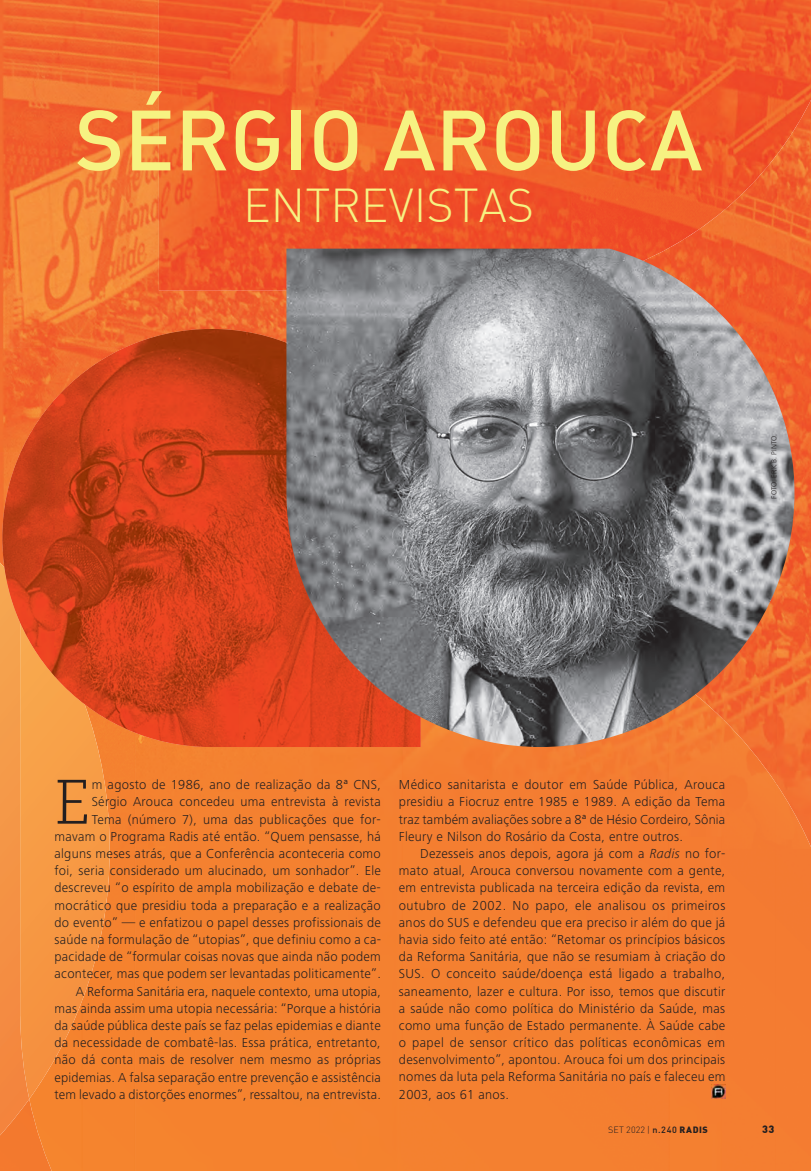
<style>
.page{position:relative;width:811px;height:1171px;background:#fff}
.page>*{position:absolute;margin:0;border:0;box-sizing:border-box;transform-origin:0 0}
.t1{font:500 84px "DIN Alternate";color:#f6f282}
.t2{font:300 62.55px "Caecilia LT Std";color:#231f20}
.t3{font:300 46.5px "DIN Alternate";color:#f6f282}
.t4{font:300 13.5px/17.2px "Frutiger Next LT";letter-spacing:.02em;color:#231f20;text-align:justify}
.t5{font:900 10.5px "DIN";color:#231f20}
.t6{font:300 9px "DIN";letter-spacing:.02em;color:#231f20}
.t7{font:300 7.5px "Frutiger Next LT";color:#231f20}
.s1{font-style:italic}
.s2{font-weight:500}
.s3{font-weight:900}
</style>
<div class="page">
<img style="left:0;top:0;width:196px;height:347px">
<img style="left:776px;top:188px;width:34px;height:594px">
<img style="left:726px;top:188px;width:50px;height:61px">
<img style="left:196px;top:291px;width:90px;height:38px">
<img style="left:0;top:347px;width:2px;height:105px">
<img style="left:0;top:452px;width:2px;height:95px">
<img style="left:0;top:1150px;width:29px;height:21px">
<svg style="left:0;top:547px;width:29px;height:603px;background:#f48d41"></svg>
<img style="left:159px;top:0;width:411px;height:291px">
<img style="left:570px;top:0;width:240px;height:188px">
<img style="left:570px;top:187px;width:156px;height:62px">
<img style="left:725px;top:187px;width:23px;height:22px">
<div style="left:402px;top:747px;width:266px;height:324px;background:#f47e31"></div>
<div style="left:83px;top:747px;width:52px;height:424px;background:#f5822e"></div>
<div style="left:668px;top:747px;width:54px;height:424px;background:#f47c31"></div>
<div style="left:135px;top:747px;width:267px;height:424px;background:#f4812f"></div>
<div style="left:722px;top:747px;width:54px;height:424px;background:#f47c31"></div>
<div style="left:775px;top:782px;width:35px;height:389px;background:#f47b31"></div>
<img style="left:29px;top:1099px;width:54px;height:72px">
<div style="left:402px;top:1084px;width:267px;height:87px;background:#f48030"></div>
<svg style="left:20px;top:747px;width:90px;height:352px;background:#f6933f"></svg>
<div style="left:400px;top:1071px;width:325px;height:13px;background:#f47f30"></div>
<svg style="left:2px;top:329px;width:52px;height:418px;background:#f3853c"></svg>
<img style="left:54px;top:329px;width:232px;height:418px">
<img style="left:2px;top:399px;width:53px;height:277px">
<img style="left:286px;top:249px;width:508px;height:498px">
<img style="left:711px;top:1084px;width:14px;height:14px">
<svg style="left:0;top:1167px;width:4px;height:4px"></svg>
<h1 class="t1" style="left:75px;top:86px;width:629px">SÉRGIO AROUCA</h1>
<h3 class="t3" style="left:243px;top:177px;width:292px">ENTREVISTAS</h3>
<p class="t7" style="left:769px;top:498px;width:66px;rotate:-90deg">FOTO: ERIK B. PINTO.</p>
<p class="t4" style="left:54px;top:776px;width:328px;text-align:right">m agosto de 1986, ano de realização da 8ª CNS, Sérgio Arouca concedeu uma entrevista à revista<br>Tema (número 7), uma das publicações que for&shy;mavam o Programa Radis até então. “Quem pensasse, há alguns meses atrás, que a Conferência aconteceria como foi, seria considerado um alucinado, um sonhador”. Ele descreveu “o espírito de ampla mobilização e debate de&shy;mocrático que presidiu toda a preparação e a realização do evento” — e enfatizou o papel desses profissionais de saúde na formulação de “utopias”, que definiu como a ca&shy;pacidade de “formular coisas novas que ainda não podem acontecer, mas que podem ser levantadas politicamente”.<br>A Reforma Sanitária era, naquele contexto, uma utopia, mas ainda assim uma utopia necessária: “Porque a história da saúde pública deste país se faz pelas epidemias e diante da necessidade de combatê-las. Essa prática, entretanto, não dá conta mais de resolver nem mesmo as próprias epidemias. A falsa separação entre prevenção e assistência tem levado a distorções enormes”, ressaltou, na entrevista.</p>
<p class="t4" style="left:399px;top:776px;width:328px">Médico sanitarista e doutor em Saúde Pública, Arouca presidiu a Fiocruz entre 1985 e 1989. A edição da Tema traz também avaliações sobre a 8ª de Hésio Cordeiro, Sônia Fleury e Nilson do Rosário da Costa, entre outros.</p>
<h2 class="t2" style="left:54px;top:767px;width:37px">E</h2>
<p class="t4" style="left:399px;top:845px;width:328px;text-indent:21px">Dezesseis anos depois, agora já com a <span class="s1">Radis</span> no for&shy;mato atual, Arouca conversou novamente com a gente, em entrevista publicada na terceira edição da revista, em outubro de 2002. No papo, ele analisou os primeiros anos do SUS e defendeu que era preciso ir além do que já havia sido feito até então: “Retomar os princípios básicos da Reforma Sanitária, que não se resumiam à criação do SUS. O conceito saúde/doença está ligado a trabalho, saneamento, lazer e cultura. Por isso, temos que discutir a saúde não como política do Ministério da Saúde, mas como uma função de Estado permanente. À Saúde cabe o papel de sensor crítico das políticas econômicas em desenvolvimento”, apontou. Arouca foi um dos principais nomes da luta pela Reforma Sanitária no país e faleceu em 2003, aos 61 anos.</p>
<p class="t6" style="left:608px;top:1124px;width:101px">SET 2022 | <span class="s2">n.240</span> <span class="s3">RADIS</span></p>
<p class="t5" style="left:762px;top:1122px;width:14px">33</p>
</div>
